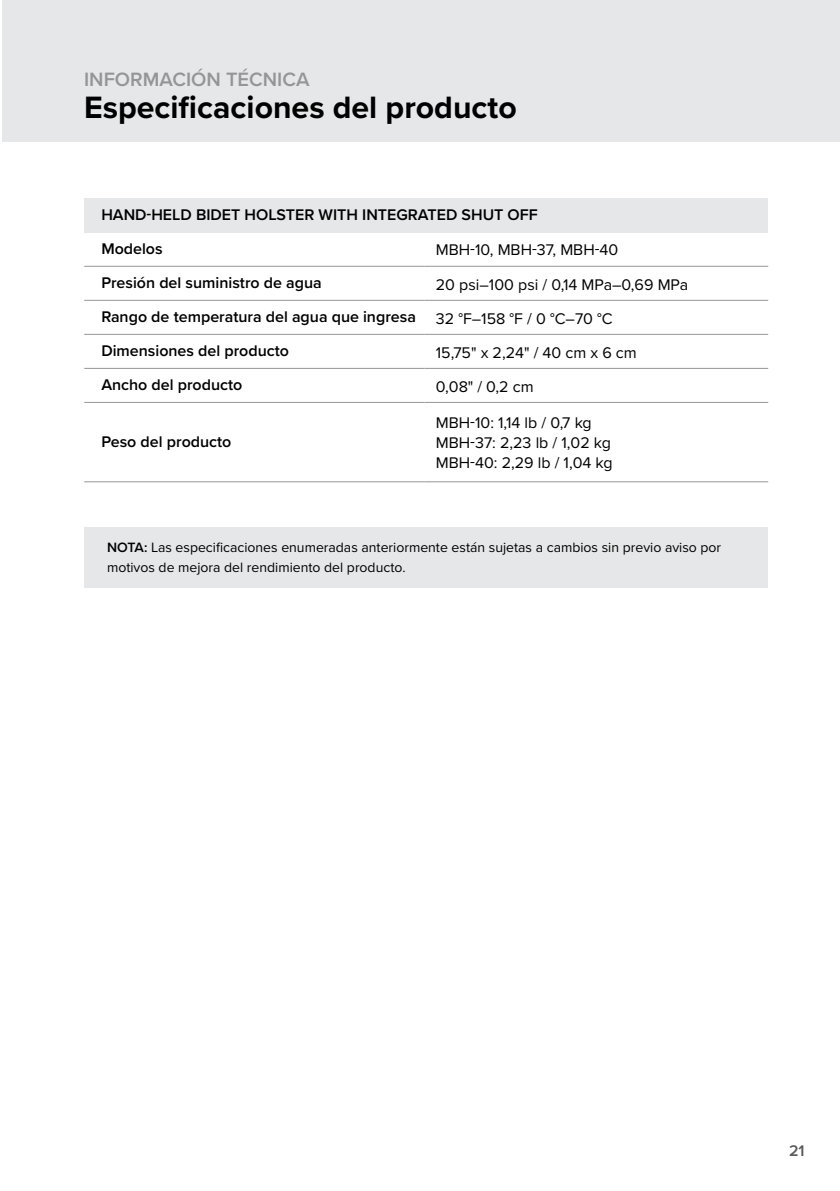
<style>
.page{position:relative;width:840px;height:1191px;background:#fff}
.page>*{position:absolute;margin:0;border:0;box-sizing:border-box;transform-origin:0 0}
.t1{font:700 32px "Proxima Nova";color:#000}
.t2{font:600 20px "Proxima Nova";color:#939598}
.t3{font:600 16px/33.4px "Proxima Nova";color:#000}
.t4{font:16px/20px "Proxima Nova";color:#000}
.t5{font:600 16px "Proxima Nova";color:#58595b}
.t6{font:14px/20px "Proxima Nova";color:#000}
.s1{font-weight:400}
.s2{font-weight:600}
</style>
<div class="page">
<hr style="left:0;top:0;width:1px;height:142px;background:#e6e7e8">
<div style="left:2px;top:0;width:837px;height:142px;background:#e6e7e8"></div>
<div style="left:84px;top:527px;width:683px;height:61px;background:#e6e7e8"></div>
<div style="left:84px;top:198px;width:683px;height:34px;background:#e6e7e8"></div>
<hr style="left:84px;top:266px;width:340px;height:1px;background:#939598">
<hr style="left:424px;top:266px;width:343px;height:1px;background:#939598">
<hr style="left:84px;top:300px;width:340px;height:1px;background:#939598">
<hr style="left:424px;top:300px;width:343px;height:1px;background:#939598">
<hr style="left:84px;top:334px;width:340px;height:1px;background:#939598">
<hr style="left:424px;top:334px;width:343px;height:1px;background:#939598">
<hr style="left:84px;top:368px;width:340px;height:1px;background:#939598">
<hr style="left:424px;top:368px;width:343px;height:1px;background:#939598">
<hr style="left:84px;top:402px;width:340px;height:1px;background:#939598">
<hr style="left:424px;top:402px;width:343px;height:1px;background:#939598">
<hr style="left:84px;top:481px;width:340px;height:1px;background:#939598">
<hr style="left:424px;top:481px;width:343px;height:1px;background:#939598">
<p class="t2" style="left:84px;top:64px;width:227px">INFORMACIÓN TÉCNICA</p>
<h1 class="t1" style="left:84px;top:83px;width:434px">Especificaciones del producto</h1>
<p class="t3" style="left:101px;top:197px;width:438px">HAND-HELD BIDET HOLSTER WITH INTEGRATED SHUT OFF<br>Modelos</p>
<p class="t4" style="left:435px;top:239px;width:184px">MBH-10, MBH-37, MBH-40</p>
<p class="t3" style="left:101px;top:266px;width:222px">Presión del suministro de agua</p>
<p class="t3" style="left:101px;top:267px;width:588px;text-indent:334px"><span class="s1">20 psi–100 psi / 0,14 MPa–0,69 MPa<br></span>Rango de temperatura del agua que ingresa <span class="s1">32 °F–158 °F / 0 °C–70 °C<br></span>Dimensiones del producto</p>
<p class="t4" style="left:435px;top:342px;width:202px">15,75" x 2,24" / 40 cm x 6 cm</p>
<p class="t3" style="left:101px;top:368px;width:142px">Ancho del producto</p>
<p class="t4" style="left:435px;top:376px;width:99px">0,08" / 0,2 cm</p>
<p class="t3" style="left:101px;top:424px;width:131px">Peso del producto</p>
<p class="t4" style="left:435px;top:412px;width:178px">MBH-10: 1,14 lb / 0,7 kg<br>MBH-37: 2,23 lb / 1,02 kg<br>MBH-40: 2,29 lb / 1,04 kg</p>
<p class="t6" style="left:107px;top:536px;width:615px"><span class="s2">NOTA:</span> Las especificaciones enumeradas anteriormente están sujetas a cambios sin previo aviso por motivos de mejora del rendimiento del producto.</p>
<p class="t5" style="left:788px;top:1139px;width:17px">21</p>
</div>
